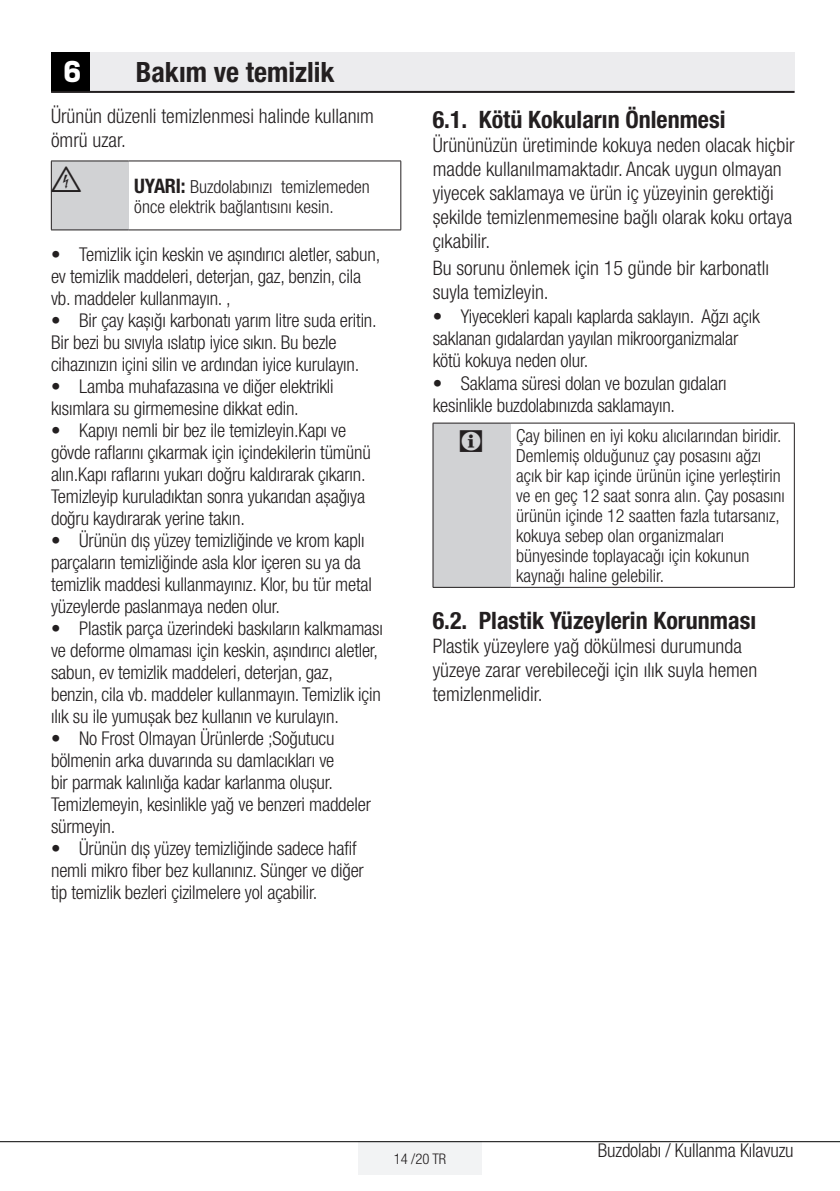
<style>
.page{position:relative;width:840px;height:1191px;background:#fff}
.page>*{position:absolute;margin:0;border:0;box-sizing:border-box;transform-origin:0 0}
.t1{font:32px "ZIWARNUN";color:#231f20}
.t2{font:700 condensed 28px "Helvetica Neue LT Pro";color:#231f20}
.t3{font:700 28px "Heron Sans";color:#fff}
.t4{font:700 condensed 24px "Helvetica Neue LT Pro";color:#231f20}
.t5{font:300 condensed 20px/24px "Helvetica Neue LT Pro";color:#231f20}
.t6{font:300 condensed 19px/22px "Helvetica Neue LT Pro";letter-spacing:-.01em;color:#231f20}
.t7{font:300 condensed 18px/20px "Helvetica Neue LT Pro";color:#231f20}
.t8{font:300 condensed 14.6px "Helvetica Neue LT Pro";color:#231f20}
.s1{font-weight:700;font-size:20px}
.s2{font-family:"ZIWARNUN";font-weight:400;font-stretch:normal;font-size:32px}
</style>
<div class="page">
<div style="left:358px;top:1141px;width:123px;height:33px;background:#f2f3f4"></div>
<hr style="left:0;top:1141px;width:839px;height:1px;background:#000">
<div style="left:51px;top:52px;width:39px;height:40px;background:#000"></div>
<div style="left:90px;top:52px;width:704px;height:40px;background:#ececee"></div>
<hr style="left:51px;top:91px;width:743px;height:2px;background:#231f20">
<div style="left:51px;top:161px;width:78px;height:69px;background:#d1d2d4"></div>
<hr style="left:51px;top:230px;width:78px;height:1px;background:#231f20">
<hr style="left:129px;top:230px;width:272px;height:1px;background:#231f20">
<hr style="left:51px;top:161px;width:1px;height:69px;background:#231f20">
<hr style="left:400px;top:161px;width:1px;height:69px;background:#231f20">
<hr style="left:51px;top:161px;width:78px;height:1px;background:#231f20">
<hr style="left:129px;top:161px;width:272px;height:1px;background:#231f20">
<div style="left:433px;top:423px;width:77px;height:164px;background:#d1d2d4"></div>
<hr style="left:432px;top:587px;width:78px;height:1px;background:#231f20">
<hr style="left:510px;top:587px;width:284px;height:1px;background:#231f20">
<hr style="left:432px;top:423px;width:1px;height:164px;background:#231f20">
<hr style="left:793px;top:423px;width:1px;height:164px;background:#231f20">
<hr style="left:432px;top:423px;width:78px;height:1px;background:#231f20">
<hr style="left:510px;top:423px;width:284px;height:1px;background:#231f20">
<h2 class="t3" style="left:64px;top:53px;width:19px">6</h2>
<h2 class="t2" style="left:136px;top:55px;width:200px">Bakım ve temizlik</h2>
<p class="t5" style="left:51px;top:103px;width:324px">Ürünün düzenli temizlenmesi halinde kullanım ömrü uzar.</p>
<h1 class="t1" style="left:52px;top:162px;width:32px">B</h1>
<p class="t7" style="left:134px;top:176px;width:237px"><span class="s1">UYARI:</span> Buzdolabınızı temizlemeden önce elektrik bağlantısını kesin.</p>
<p class="t6" style="left:51px;top:243px;width:330px">• Temizlik için keskin ve așındırıcı aletler, sabun, ev temizlik maddeleri, deterjan, gaz, benzin, cila vb. maddeler kullanmayın. ,</p>
<p class="t6" style="left:51px;top:309px;width:327px">• Bir çay kașığı karbonatı yarım litre suda eritin.<br>Bir bezi bu sıvıyla ıslatıp iyice sıkın. Bu bezle cihazınızın içini silin ve ardından iyice kurulayın.</p>
<p class="t6" style="left:51px;top:375px;width:284px">• Lamba muhafazasına ve diğer elektrikli kısımlara su girmemesine dikkat edin.</p>
<p class="t6" style="left:51px;top:419px;width:321px">• Kapıyı nemli bir bez ile temizleyin.Kapı ve gövde raflarını çıkarmak için içindekilerin tümünü alın.Kapı raflarını yukarı doğru kaldırarak çıkarın.<br>Temizleyip kuruladıktan sonra yukarıdan așağıya doğru kaydırarak yerine takın.</p>
<p class="t6" style="left:51px;top:529px;width:322px">• Ürünün dıș yüzey temizliğinde ve krom kaplı parçaların temizliğinde asla klor içeren su ya da temizlik maddesi kullanmayınız. Klor, bu tür metal yüzeylerde paslanmaya neden olur.</p>
<p class="t6" style="left:51px;top:617px;width:333px">• Plastik parça üzerindeki baskıların kalkmaması ve deforme olmaması için keskin, așındırıcı aletler, sabun, ev temizlik maddeleri, deterjan, gaz, benzin, cila vb. maddeler kullanmayın. Temizlik için ılık su ile yumușak bez kullanın ve kurulayın.</p>
<p class="t6" style="left:51px;top:727px;width:321px">• No Frost Olmayan Ürünlerde ;Soğutucu bölmenin arka duvarında su damlacıkları ve<br>bir parmak kalınlığa kadar karlanma olușur.<br>Temizlemeyin, kesinlikle yağ ve benzeri maddeler sürmeyin.</p>
<p class="t6" style="left:51px;top:837px;width:314px">• Ürünün dıș yüzey temizliğinde sadece hafif nemli mikro fiber bez kullanınız. Sünger ve diğer tip temizlik bezleri çizilmelere yol açabilir.</p>
<p class="t4" style="left:432px;top:105px;width:294px">6.1. Kötü Kokuların Önlenmesi</p>
<p class="t5" style="left:432px;top:132px;width:363px">Ürününüzün üretiminde kokuya neden olacak hiçbir madde kullanılmamaktadır. Ancak uygun olmayan yiyecek saklamaya ve ürün iç yüzeyinin gerektiği șekilde temizlenmemesine bağlı olarak koku ortaya çıkabilir.</p>
<p class="t5" style="left:432px;top:255px;width:337px">Bu sorunu önlemek için 15 günde bir karbonatlı suyla temizleyin.</p>
<p class="t6" style="left:432px;top:305px;width:328px">• Yiyecekleri kapalı kaplarda saklayın. Ağzı açık saklanan gıdalardan yayılan mikroorganizmalar kötü kokuya neden olur.</p>
<p class="t6" style="left:432px;top:371px;width:295px">• Saklama süresi dolan ve bozulan gıdaları kesinlikle buzdolabınızda saklamayın.</p>
<p class="t7" style="left:515px;top:425px;width:270px;text-indent:-58px"><span class="s2">C</span> Çay bilinen en iyi koku alıcılarından biridir.<br>Demlemiș olduğunuz çay posasını ağzı açık bir kap içinde ürünün içine yerleștirin ve en geç 12 saat sonra alın. Çay posasını ürünün içinde 12 saatten fazla tutarsanız, kokuya sebep olan organizmaları bünyesinde toplayacağı için kokunun kaynağı haline gelebilir.</p>
<p class="t4" style="left:432px;top:605px;width:325px">6.2. Plastik Yüzeylerin Korunması</p>
<p class="t5" style="left:432px;top:633px;width:326px">Plastik yüzeylere yağ dökülmesi durumunda yüzeye zarar verebileceği için ılık suyla hemen temizlenmelidir.</p>
<p class="t8" style="left:393px;top:1150px;width:54px">14 /20 TR</p>
<p class="t6" style="left:597px;top:1139px;width:197px">Buzdolabı / Kullanma Kılavuzu</p>
</div>
